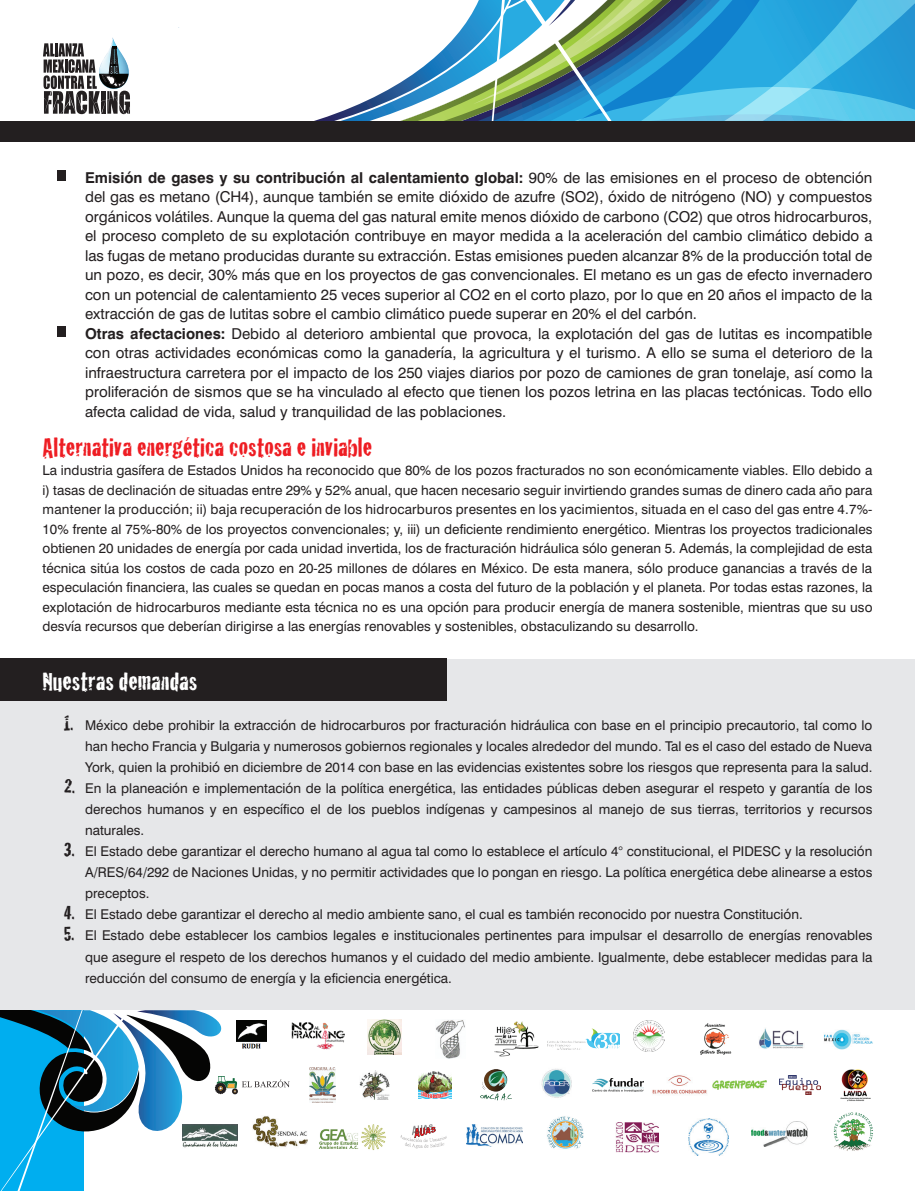
<style>
.page{position:relative;width:915px;height:1191px;background:#fff}
.page>*{position:absolute;margin:0;border:0;box-sizing:border-box;transform-origin:0 0}
.t1{font:27px "Cracked";color:#ee1d23}
.t2{font:27px "Cracked";color:#fff}
.t3{font:15px/19.5px "Swiss 721 BT";color:#231f20}
.t4{font:13.5px/19.5px "Swiss 721 BT";color:#231f20;text-align:justify}
.s1{font-weight:700}
.s2{font-family:"Cracked";font-size:21px}
</style>
<div class="page">
<svg style="left:401px;top:1019px;width:1px;height:33px"></svg>
<div style="left:0;top:659px;width:914px;height:350px;background:#e6e7e9"></div>
<div style="left:0;top:658px;width:446px;height:42px;background:#231f20"></div>
<div style="left:0;top:121px;width:914px;height:20px;background:#231f20"></div>
<svg style="left:43px;top:0;width:871px;height:121px"></svg>
<div style="left:57px;top:170px;width:9px;height:11px;background:#231f20"></div>
<div style="left:57px;top:326px;width:9px;height:11px;background:#231f20"></div>
<img style="left:319px;top:1124px;width:67px;height:27px">
<img style="left:400px;top:1124px;width:46px;height:24px">
<img style="left:466px;top:1124px;width:56px;height:22px">
<img style="left:547px;top:1116px;width:37px;height:33px">
<img style="left:615px;top:1122px;width:43px;height:30px">
<img style="left:688px;top:1118px;width:39px;height:37px">
<img style="left:751px;top:1121px;width:56px;height:25px">
<img style="left:833px;top:1112px;width:40px;height:39px">
<img style="left:319px;top:1022px;width:25px;height:28px">
<img style="left:367px;top:1019px;width:34px;height:35px">
<img style="left:436px;top:1020px;width:29px;height:38px">
<img style="left:494px;top:1021px;width:45px;height:35px">
<img style="left:547px;top:1028px;width:71px;height:21px">
<img style="left:633px;top:1020px;width:31px;height:31px">
<img style="left:700px;top:1023px;width:32px;height:31px">
<img style="left:759px;top:1028px;width:45px;height:21px">
<img style="left:824px;top:1029px;width:48px;height:20px">
<svg style="left:0;top:1010px;width:319px;height:181px"></svg>
<img style="left:309px;top:1067px;width:26px;height:35px">
<img style="left:360px;top:1070px;width:29px;height:29px">
<img style="left:418px;top:1071px;width:34px;height:27px">
<img style="left:480px;top:1069px;width:32px;height:32px">
<img style="left:541px;top:1068px;width:31px;height:30px">
<img style="left:592px;top:1078px;width:51px;height:13px">
<img style="left:652px;top:1075px;width:55px;height:19px">
<img style="left:712px;top:1080px;width:54px;height:9px">
<img style="left:779px;top:1075px;width:41px;height:20px">
<img style="left:840px;top:1069px;width:31px;height:33px">
<p class="t3" style="left:85px;top:167px;width:788px"><span class="s1">Emisión de gases y su contribución al calentamiento global:</span> 90% de las emisiones en el proceso de obtención del gas es metano (CH4), aunque también se emite dióxido de azufre (SO2), óxido de nitrógeno (NO) y compuestos orgánicos volátiles. Aunque la quema del gas natural emite menos dióxido de carbono (CO2) que otros hidrocarburos, el proceso completo de su explotación contribuye en mayor medida a la aceleración del cambio climático debido a las fugas de metano producidas durante su extracción. Estas emisiones pueden alcanzar 8% de la producción total de un pozo, es decir, 30% más que en los proyectos de gas convencionales. El metano es un gas de efecto invernadero con un potencial de calentamiento 25 veces superior al CO2 en el corto plazo, por lo que en 20 años el impacto de la extracción de gas de lutitas sobre el cambio climático puede superar en 20% el del carbón.<br><span class="s1">Otras afectaciones:</span> Debido al deterioro ambiental que provoca, la explotación del gas de lutitas es incompatible con otras actividades económicas como la ganadería, la agricultura y el turismo. A ello se suma el deterioro de la infraestructura carretera por el impacto de los 250 viajes diarios por pozo de camiones de gran tonelaje, así como la proliferación de sismos que se ha vinculado al efecto que tienen los pozos letrina en las placas tectónicas. Todo ello afecta calidad de vida, salud y tranquilidad de las poblaciones.</p>
<h1 class="t1" style="left:43px;top:426px;width:331px">Alternativa energética costosa e inviable</h1>
<p class="t4" style="left:43px;top:460px;width:831px">La industria gasífera de Estados Unidos ha reconocido que 80% de los pozos fracturados no son económicamente viables. Ello debido a i) tasas de declinación de situadas entre 29% y 52% anual, que hacen necesario seguir invirtiendo grandes sumas de dinero cada año para mantener la producción; ii) baja recuperación de los hidrocarburos presentes en los yacimientos, situada en el caso del gas entre 4.7%- 10% frente al 75%-80% de los proyectos convencionales; y, iii) un deficiente rendimiento energético. Mientras los proyectos tradicionales obtienen 20 unidades de energía por cada unidad invertida, los de fracturación hidráulica sólo generan 5. Además, la complejidad de esta técnica sitúa los costos de cada pozo en 20-25 millones de dólares en México. De esta manera, sólo produce ganancias a través de la especulación financiera, las cuales se quedan en pocas manos a costa del futuro de la población y el planeta. Por todas estas razones, la explotación de hidrocarburos mediante esta técnica no es una opción para producir energía de manera sostenible, mientras que su uso desvía recursos que deberían dirigirse a las energías renovables y sostenibles, obstaculizando su desarrollo.</p>
<h1 class="t2" style="left:43px;top:660px;width:156px">Nuestras demandas</h1>
<p class="t4" style="left:85px;top:715px;width:788px;line-height:21px;text-indent:-21px"><span class="s2">1.</span> México debe prohibir la extracción de hidrocarburos por fracturación hidráulica con base en el principio precautorio, tal como lo han hecho Francia y Bulgaria y numerosos gobiernos regionales y locales alrededor del mundo. Tal es el caso del estado de Nueva York, quien la prohibió en diciembre de 2014 con base en las evidencias existentes sobre los riesgos que representa para la salud.</p>
<p class="t4" style="left:85px;top:778px;width:788px;line-height:21px;text-indent:-21px"><span class="s2">2.</span> En la planeación e implementación de la política energética, las entidades públicas deben asegurar el respeto y garantía de los derechos humanos y en específico el de los pueblos indígenas y campesinos al manejo de sus tierras, territorios y recursos naturales.</p>
<p class="t4" style="left:85px;top:841px;width:788px;line-height:21px;text-indent:-21px"><span class="s2">3.</span> El Estado debe garantizar el derecho humano al agua tal como lo establece el artículo 4° constitucional, el PIDESC y la resolución A/RES/64/292 de Naciones Unidas, y no permitir actividades que lo pongan en riesgo. La política energética debe alinearse a estos preceptos.</p>
<p class="t4" style="left:64px;top:904px;width:740px"><span class="s2">4.</span> El Estado debe garantizar el derecho al medio ambiente sano, el cual es también reconocido por nuestra Constitución.</p>
<p class="t4" style="left:85px;top:925px;width:788px;line-height:21px;text-indent:-21px"><span class="s2">5.</span> El Estado debe establecer los cambios legales e institucionales pertinentes para impulsar el desarrollo de energías renovables que asegure el respeto de los derechos humanos y el cuidado del medio ambiente. Igualmente, debe establecer medidas para la reducción del consumo de energía y la eficiencia energética.</p>
</div>
